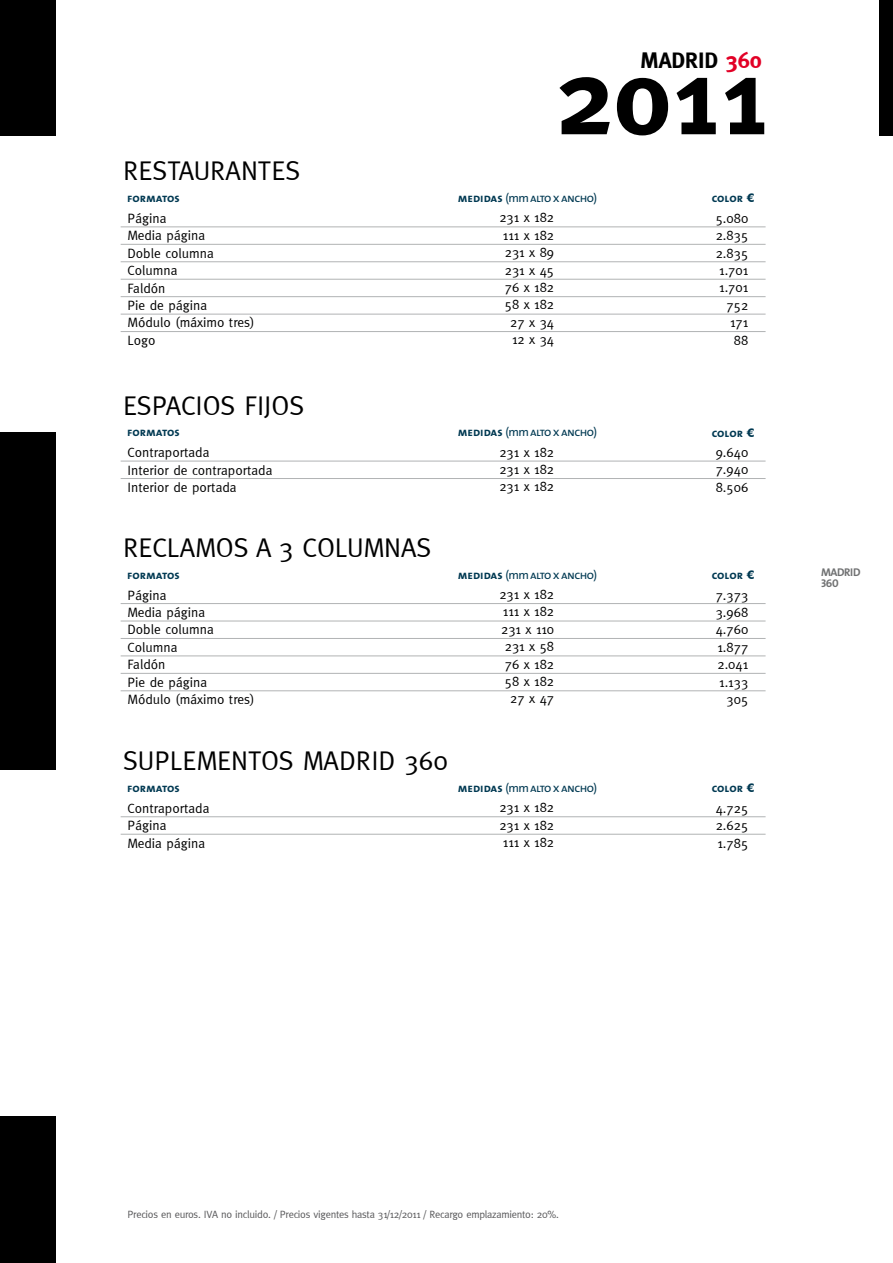
<style>
.page{position:relative;width:893px;height:1263px;background:#fff}
.page>*{position:absolute;margin:0;border:0;box-sizing:border-box;transform-origin:0 0}
.t1{font:700 108px "Meta";color:#000}
.t2{font:27px "Meta";color:#000}
.t3{font:700 22.5px "Meta";color:#000}
.t4{font:13.5px/17.4px "Meta";color:#000}
.t5{font:12px "The Sans Caps";letter-spacing:-.05em;color:#003952}
.t6{font:12px "The Sans Bold Caps";color:#003952}
.t7{font:11.25px/10.8px "The Sans Bold Caps";letter-spacing:-.04em;color:#707172}
.t8{font:10.5px "Meta";letter-spacing:-.025em;color:#58585a}
.s1{color:#e20026}
.s2{font-family:"The Sans Bold Caps"}
.s3{font-family:"The Sans"}
.s4{font-family:"Futura BT";font-weight:700}
</style>
<div class="page">
<hr style="left:121px;top:227px;width:645px;height:1px;background:#b1b3b4">
<hr style="left:121px;top:603px;width:645px;height:1px;background:#b1b3b4">
<hr style="left:121px;top:816px;width:645px;height:1px;background:#b1b3b4">
<hr style="left:121px;top:461px;width:645px;height:1px;background:#b1b3b4">
<hr style="left:121px;top:279px;width:645px;height:1px;background:#b1b3b4">
<hr style="left:121px;top:656px;width:645px;height:1px;background:#b1b3b4">
<hr style="left:121px;top:331px;width:645px;height:1px;background:#b1b3b4">
<hr style="left:121px;top:244px;width:645px;height:1px;background:#b1b3b4">
<hr style="left:121px;top:621px;width:645px;height:1px;background:#b1b3b4">
<hr style="left:121px;top:834px;width:645px;height:1px;background:#b1b3b4">
<hr style="left:121px;top:478px;width:645px;height:1px;background:#b1b3b4">
<hr style="left:121px;top:296px;width:645px;height:1px;background:#b1b3b4">
<hr style="left:121px;top:673px;width:645px;height:1px;background:#b1b3b4">
<hr style="left:121px;top:261px;width:645px;height:1px;background:#b1b3b4">
<hr style="left:121px;top:638px;width:645px;height:1px;background:#b1b3b4">
<hr style="left:121px;top:314px;width:645px;height:1px;background:#b1b3b4">
<hr style="left:121px;top:690px;width:645px;height:1px;background:#b1b3b4">
<div style="left:0;top:0;width:56px;height:136px;background:#000"></div>
<div style="left:0;top:432px;width:56px;height:337px;background:#000"></div>
<div style="left:0;top:1117px;width:56px;height:146px;background:#000"></div>
<div style="left:879px;top:0;width:14px;height:136px;background:#000"></div>
<h2 class="t2" style="left:123px;top:155px;width:179px">RESTAURANTES</h2>
<p class="t6" style="left:127px;top:188px;width:54px">formatos</p>
<p class="t4" style="left:128px;top:209px;width:129px">Página<br>Media página<br>Doble columna<br>Columna<br>Faldón<br>Pie de página<br>Módulo (máximo tres)<br>Logo</p>
<h3 class="t3" style="left:641px;top:48px;width:123px">MADRID <span class="s1">360</span></h3>
<h1 class="t1" style="left:555px;top:34px;width:214px">2011</h1>
<p class="t5" style="left:458px;top:188px;width:141px"><span class="s2">medidas</span> (<span class="s3">mm</span> alto x ancho)</p>
<p class="t4" style="left:499px;top:209px;width:56px;text-align:right">231 x 182<br>111 x 182<br>231 x 89<br>231 x 45<br>76 x 182<br>58 x 182<br>27 x 34<br>12 x 34</p>
<p class="t6" style="left:712px;top:188px;width:44px">color <span class="s4">€</span></p>
<p class="t4" style="left:716px;top:209px;width:34px;text-align:right">5.080<br>2.835<br>2.835<br>1.701<br>1.701<br>752<br>171<br>88</p>
<h2 class="t2" style="left:123px;top:390px;width:183px">ESPACIOS FIJOS</h2>
<p class="t6" style="left:127px;top:422px;width:54px">formatos</p>
<p class="t4" style="left:128px;top:444px;width:146px">Contraportada<br>Interior de contraportada<br>Interior de portada</p>
<h2 class="t2" style="left:123px;top:532px;width:310px">RECLAMOS A 3 COLUMNAS</h2>
<p class="t6" style="left:127px;top:565px;width:54px">formatos</p>
<p class="t4" style="left:128px;top:586px;width:129px">Página<br>Media página<br>Doble columna<br>Columna<br>Faldón<br>Pie de página<br>Módulo (máximo tres)</p>
<p class="t5" style="left:458px;top:422px;width:141px"><span class="s2">medidas</span> (<span class="s3">mm</span> alto x ancho)</p>
<p class="t4" style="left:499px;top:443px;width:56px;text-align:justify">231 x 182<br>231 x 182<br>231 x 182</p>
<p class="t5" style="left:458px;top:565px;width:141px"><span class="s2">medidas</span> (<span class="s3">mm</span> alto x ancho)</p>
<p class="t4" style="left:499px;top:585px;width:56px;text-align:right">231 x 182<br>111 x 182<br>231 x 110<br>231 x 58<br>76 x 182<br>58 x 182<br>27 x 47</p>
<h2 class="t2" style="left:123px;top:745px;width:326px">SUPLEMENTOS MADRID 360</h2>
<p class="t6" style="left:127px;top:778px;width:54px">formatos</p>
<p class="t4" style="left:128px;top:799px;width:83px">Contraportada<br>Página<br>Media página</p>
<p class="t5" style="left:458px;top:778px;width:141px"><span class="s2">medidas</span> (<span class="s3">mm</span> alto x ancho)</p>
<p class="t4" style="left:499px;top:799px;width:56px;text-align:justify">231 x 182<br>231 x 182<br>111 x 182</p>
<p class="t6" style="left:712px;top:422px;width:44px">color <span class="s4">€</span></p>
<p class="t4" style="left:716px;top:443px;width:34px;text-align:justify">9.640<br>7.940<br>8.506</p>
<p class="t6" style="left:712px;top:565px;width:44px">color <span class="s4">€</span></p>
<p class="t4" style="left:716px;top:586px;width:34px;text-align:right">7.373<br>3.968<br>4.760<br>1.877<br>2.041<br>1.133<br>305</p>
<p class="t6" style="left:712px;top:778px;width:44px">color <span class="s4">€</span></p>
<p class="t4" style="left:716px;top:799px;width:34px;text-align:justify">4.725<br>2.625<br>1.785</p>
<p class="t7" style="left:821px;top:566px;width:41px">MADRID<br>360</p>
<p class="t8" style="left:128px;top:1208px;width:433px">Precios en euros. IVA no incluido. / Precios vigentes hasta 31/12/2011 / Recargo emplazamiento: 20%.</p>
</div>
